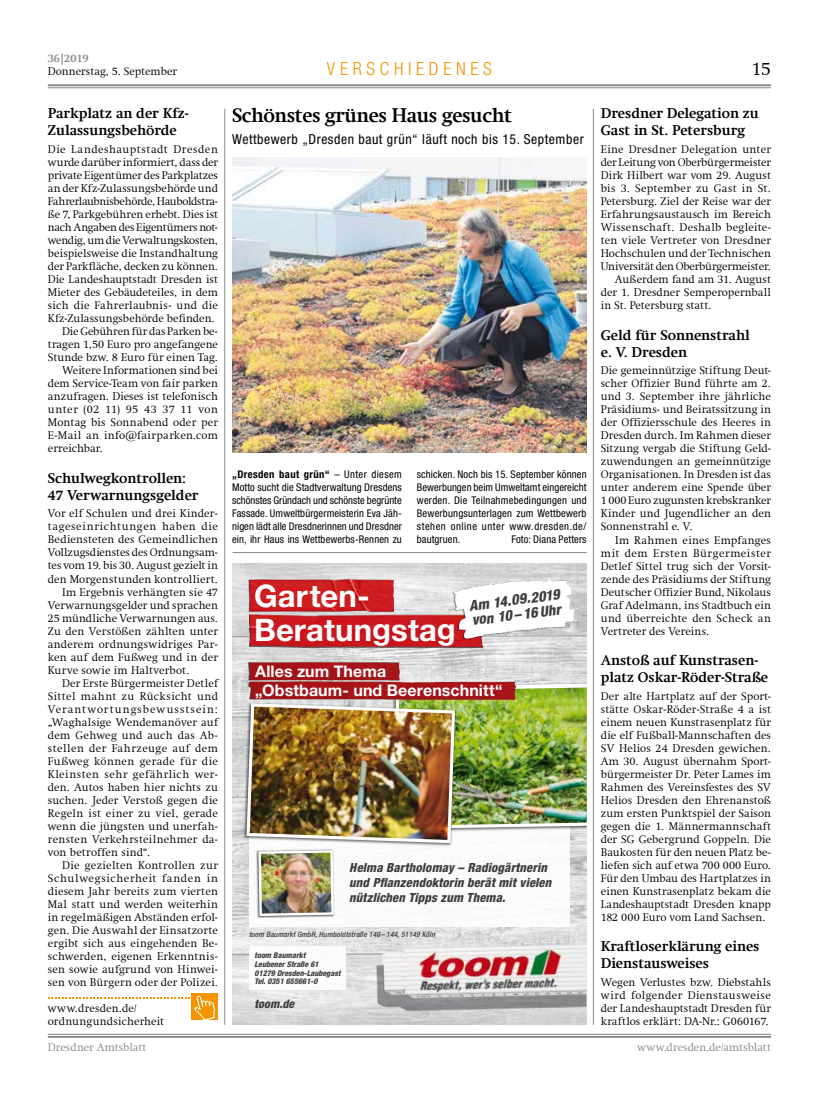
<style>
.page{position:relative;width:833px;height:1117px;background:#fff}
.page>*{position:absolute;margin:0;border:0;box-sizing:border-box;transform-origin:0 0}
.t1{font:700 31px/33.8px "Helvetica Neue LT Pro";letter-spacing:.005em;color:#fff}
.Über-2spaltig{font:700 20px "Swift Com";letter-spacing:-.025em;color:#000}
.t2{font:300 18.75px "Swift Com";color:#000}
.Rubriktitel{font:300 condensed 18.12px "Helvetica Neue";letter-spacing:.26em;color:#f39400}
.t3{font:700 16px/19.8px "Helvetica Neue LT Pro";letter-spacing:.005em;color:#fff}
.t4{font:italic 800 condensed 14.5px/14.9px "Helvetica Neue LT Pro";color:#3e3d40}
.Über-1spaltig{font:700 14.38px/16.9px "Swift Com";letter-spacing:-.005em;color:#000}
.Unterüber_2zeilig{font:condensed 13.75px "Helvetica Neue";letter-spacing:.04em;color:#000}
.t5{font:italic 800 condensed 12.62px/15px "Helvetica Neue LT Pro";letter-spacing:.01em;color:#3e3d40}
.t6{font:italic 800 condensed 11.75px "Helvetica Neue LT Pro";color:#3e3d40}
.Fliesstext{font:300 11.25px/13px "Swift Com";letter-spacing:.005em;color:#000;text-align:justify}
.Fliesstext_Einzug{font:300 11.25px/13px "Swift Com";letter-spacing:.015em;color:#000;text-align:justify}
.t7{font:300 11.25px "Swift Com";letter-spacing:.005em;color:#87888a}
.t8{font:700 11.25px "Swift Com";letter-spacing:-.005em;color:#87888a}
.Bildunterschrift{font:condensed 10.62px/13px "Helvetica Neue";letter-spacing:.01em;color:#000;text-align:justify}
.t9{font:italic 800 condensed 7.88px/8.8px "Helvetica Neue LT Pro";color:#3e3d40}
.t10{font:italic 500 condensed 7.5px "Helvetica Neue LT Pro";letter-spacing:.02em;color:#3e3d40}
.s1{font-weight:700}
.s2{font-size:30.12px}
</style>
<div class="page">
<hr style="left:48px;top:87px;width:723px;height:1px;background:#87888a">
<hr style="left:48px;top:84px;width:723px;height:2px;background:#87888a">
<hr style="left:48px;top:1033px;width:723px;height:1px;background:#87888a">
<hr style="left:48px;top:1035px;width:723px;height:2px;background:#87888a">
<img style="left:232px;top:157px;width:354px;height:295px">
<div style="left:192px;top:993px;width:26px;height:26px;background:#f39400"></div>
<img style="left:232px;top:563px;width:354px;height:461px">
<img style="left:366px;top:939px;width:220px;height:78px">
<div style="left:249px;top:817px;width:321px;height:109px;background:#fff"></div>
<img style="left:245px;top:681px;width:341px;height:236px">
<div style="left:249px;top:946px;width:97px;height:44px;background:#fff"></div>
<img style="left:249px;top:578px;width:145px;height:34px">
<img style="left:249px;top:612px;width:234px;height:36px">
<img style="left:249px;top:661px;width:150px;height:19px">
<img style="left:248px;top:680px;width:268px;height:20px">
<div style="left:452px;top:579px;width:134px;height:61px;background:#000;opacity:.4"></div>
<svg style="left:453px;top:579px;width:133px;height:59px"></svg>
<svg style="left:48px;top:995px;width:167px;height:25px"></svg>
<hr style="left:224px;top:109px;width:1px;height:915px;background:#87888a">
<hr style="left:593px;top:109px;width:1px;height:915px;background:#87888a">
<hr style="left:232px;top:552px;width:354px;height:1px;background:#87888a">
<p class="t8" style="left:48px;top:52px;width:42px">36|2019</p>
<p class="Fliesstext" style="left:48px;top:65px;width:131px">Donnerstag, 5. September</p>
<p class="Über-1spaltig" style="left:48px;top:105px;width:142px">Parkplatz an der Kfz-<br>Zulassungsbehörde</p>
<p class="Fliesstext" style="left:48px;top:143px;width:172px">Die Landeshauptstadt Dresden wurde darüber informiert, dass der private Eigentümer des Parkplatzes an der Kfz-Zulassungsbehörde und Fahrerlaubnisbehörde, Hauboldstra&shy;ße 7, Parkgebühren erhebt. Dies ist nach Angaben des Eigentümers not&shy;wendig, um die Verwaltungskosten, beispielsweise die Instandhaltung der Parkfläche, decken zu können.<br>Die Landeshauptstadt Dresden ist Mieter des Gebäudeteiles, in dem sich die Fahrerlaubnis- und die Kfz-Zulassungsbehörde befinden.</p>
<p class="Fliesstext_Einzug" style="left:48px;top:325px;width:172px;text-indent:14px">Die Gebühren für das Parken be&shy;tragen 1,50 Euro pro angefangene Stunde bzw. 8 Euro für einen Tag.</p>
<p class="Fliesstext_Einzug" style="left:48px;top:364px;width:172px;text-indent:14px">Weitere Informationen sind bei dem Service-Team von fair parken anzufragen. Dieses ist telefonisch unter (02 11) 95 43 37 11 von Montag bis Sonnabend oder per E-Mail an info@fairparken.com erreichbar.</p>
<p class="Über-1spaltig" style="left:48px;top:469px;width:152px">Schulwegkontrollen:<br>47 Verwarnungsgelder</p>
<p class="Fliesstext" style="left:48px;top:507px;width:172px">Vor elf Schulen und drei Kinder&shy;tageseinrichtungen haben die Bediensteten des Gemeindlichen Vollzugsdienstes des Ordnungsam&shy;tes vom 19. bis 30. August gezielt in den Morgenstunden kontrolliert.</p>
<p class="Fliesstext_Einzug" style="left:48px;top:585px;width:172px;text-indent:14px">Im Ergebnis verhängten sie 47<br>Verwarnungsgelder und sprachen 25 mündliche Verwarnungen aus.<br>Zu den Verstößen zählten unter anderem ordnungswidriges Par&shy;ken auf dem Fußweg und in der Kurve sowie im Haltverbot.</p>
<p class="Fliesstext_Einzug" style="left:48px;top:676px;width:172px;text-indent:14px">Der Erste Bürgermeister Detlef Sittel mahnt zu Rücksicht und Verantwortungsbewusstsein: „Waghalsige Wendemanöver auf dem Gehweg und auch das Ab&shy;stellen der Fahrzeuge auf dem Fußweg können gerade für die Kleinsten sehr gefährlich wer&shy;den. Autos haben hier nichts zu suchen. Jeder Verstoß gegen die Regeln ist einer zu viel, gerade wenn die jüngsten und unerfah&shy;rensten Verkehrsteilnehmer da&shy;von betroffen sind“.</p>
<p class="Fliesstext_Einzug" style="left:48px;top:858px;width:172px;text-indent:14px">Die gezielten Kontrollen zur Schulwegsicherheit fanden in diesem Jahr bereits zum vierten Mal statt und werden weiterhin in regelmäßigen Abständen erfol&shy;gen. Die Auswahl der Einsatzorte ergibt sich aus eingehenden Be&shy;schwerden, eigenen Erkenntnis&shy;sen sowie aufgrund von Hinwei&shy;sen von Bürgern oder der Polizei.</p>
<p class="Fliesstext" style="left:48px;top:1001px;width:90px">www.dresden.de/</p>
<p class="Fliesstext" style="left:48px;top:1014px;width:118px">ordnungundsicherheit</p>
<p class="Rubriktitel" style="left:327px;top:58px;width:167px">VERSCHIEDENES</p>
<p class="Über-2spaltig" style="left:232px;top:104px;width:281px">Schönstes grünes Haus gesucht</p>
<p class="Unterüber_2zeilig" style="left:232px;top:131px;width:353px">Wettbewerb „Dresden baut grün“ läuft noch bis 15. September</p>
<p class="Bildunterschrift" style="left:232px;top:468px;width:171px"><span class="s1">„Dresden baut grün“</span> – Unter diesem Motto sucht die Stadtverwaltung Dresdens schönstes Gründach und schönste begrünte Fassade. Umweltbürgermeisterin Eva Jäh&shy;nigen lädt alle Dresdnerinnen und Dresdner ein, ihr Haus ins Wettbewerbs-Rennen zu</p>
<p class="Bildunterschrift" style="left:417px;top:468px;width:171px">schicken. Noch bis 15. September können Bewerbungen beim Umweltamt eingereicht werden. Die Teilnahmebedingungen und Bewerbungsunterlagen zum Wettbewerb stehen online unter www.dresden.de/ bautgruen.</p>
<p class="Bildunterschrift" style="left:511px;top:533px;width:77px">Foto: Diana Petters</p>
<p class="t1" style="left:254px;top:578px;width:203px">Garten-<br>Beratun<span class="s2">g</span>sta<span class="s2">g</span></p>
<p class="t3" style="left:255px;top:660px;width:249px">Alles zum Thema<br>„Obstbaum- und Beerenschnitt“</p>
<p class="t4" style="left:468px;top:597px;width:93px;rotate:-7deg">Am 14.09.2019 von 10 – 16 Uhr</p>
<p class="t5" style="left:349px;top:859px;width:203px">Helma Bartholomay – Radiogärtnerin und Pflanzendoktorin berät mit vielen nützlichen Tipps zum Thema.</p>
<p class="t10" style="left:249px;top:929px;width:187px">toom Baumarkt GmbH, Humboldtstraße 140 – 144, 51149 Köln</p>
<p class="t9" style="left:254px;top:950px;width:87px">toom Baumarkt<br>Leubener Straße 61<br>01279 Dresden-Laubegast<br>Tel. 0351 655661-0</p>
<p class="t6" style="left:254px;top:995px;width:41px">toom.de</p>
<h3 class="t2" style="left:751px;top:58px;width:21px">15</h3>
<p class="Über-1spaltig" style="left:601px;top:105px;width:160px">Dresdner Delegation zu<br>Gast in St. Petersburg</p>
<p class="Fliesstext" style="left:601px;top:143px;width:172px">Eine Dresdner Delegation unter der Leitung von Oberbürgermeister Dirk Hilbert war vom 29. August bis 3. September zu Gast in St.<br>Petersburg. Ziel der Reise war der Erfahrungsaustausch im Bereich Wissenschaft. Deshalb begleite&shy;ten viele Vertreter von Dresdner Hochschulen und der Technischen Universität den Oberbürgermeister.</p>
<p class="Fliesstext_Einzug" style="left:601px;top:273px;width:172px;text-indent:14px">Außerdem fand am 31. August der 1. Dresdner Semperopernball in St. Petersburg statt.</p>
<p class="Über-1spaltig" style="left:601px;top:326px;width:150px">Geld für Sonnenstrahl e. V. Dresden</p>
<p class="Fliesstext" style="left:601px;top:364px;width:172px">Die gemeinnützige Stiftung Deut&shy;scher Offizier Bund führte am 2. und 3. September ihre jährliche Präsidiums- und Beiratssitzung in der Offiziersschule des Heeres in Dresden durch. Im Rahmen dieser Sitzung vergab die Stiftung Geld&shy;zuwendungen an gemeinnützige Organisationen. In Dresden ist das unter anderem eine Spende über 1 000 Euro zugunsten krebskranker Kinder und Jugendlicher an den Sonnenstrahl e. V.</p>
<p class="Fliesstext_Einzug" style="left:601px;top:533px;width:172px;text-indent:14px">Im Rahmen eines Empfanges mit dem Ersten Bürgermeister Detlef Sittel trug sich der Vorsit&shy;zende des Präsidiums der Stiftung Deutscher Offizier Bund, Nikolaus Graf Adelmann, ins Stadtbuch ein und überreichte den Scheck an Vertreter des Vereins.</p>
<p class="Über-1spaltig" style="left:601px;top:651px;width:169px">Anstoß auf Kunstrasen&shy;platz Oskar-Röder-Straße</p>
<p class="Fliesstext" style="left:601px;top:689px;width:172px">Der alte Hartplatz auf der Sport&shy;stätte Oskar-Röder-Straße 4 a ist einem neuen Kunstrasenplatz für die elf Fußball-Mannschaften des SV Helios 24 Dresden gewichen.<br>Am 30. August übernahm Sport&shy;bürgermeister Dr. Peter Lames im Rahmen des Vereinsfestes des SV Helios Dresden den Ehrenanstoß zum ersten Punktspiel der Saison gegen die 1. Männermannschaft der SG Gebergrund Goppeln. Die Baukosten für den neuen Platz be&shy;liefen sich auf etwa 700 000 Euro.<br>Für den Umbau des Hartplatzes in einen Kunstrasenplatz bekam die Landeshauptstadt Dresden knapp 182 000 Euro vom Land Sachsen.</p>
<p class="Über-1spaltig" style="left:601px;top:937px;width:160px">Kraftloserklärung eines<br>Dienstausweises</p>
<p class="Fliesstext" style="left:601px;top:975px;width:172px">Wegen Verlustes bzw. Diebstahls wird folgender Dienstausweise der Landeshauptstadt Dresden für kraftlos erklärt: DA-Nr.: G060167.</p>
<p class="t7" style="left:48px;top:1040px;width:100px">Dresdner Amtsblatt</p>
<p class="t7" style="left:637px;top:1040px;width:135px">www.dresden.de/amtsblatt</p>
</div>
